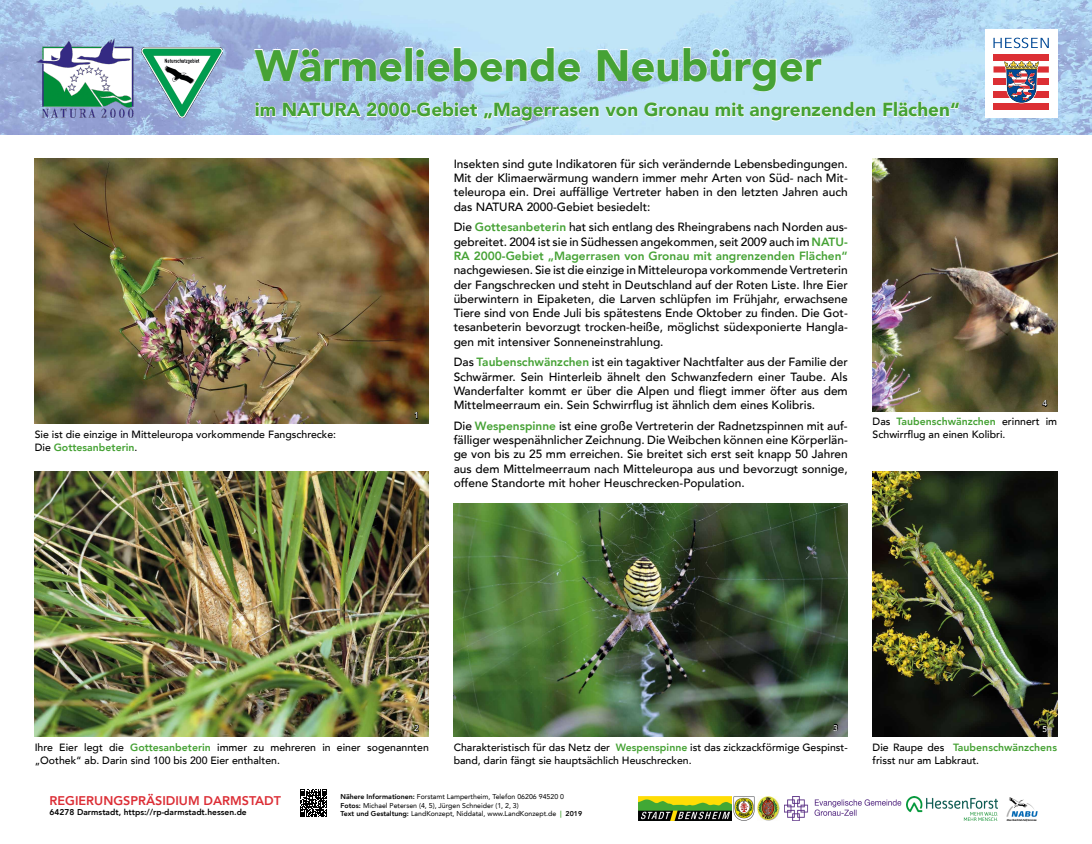
<style>
.page{position:relative;width:1092px;height:844px;background:#fff}
.page>*{position:absolute;margin:0;border:0;box-sizing:border-box;transform-origin:0 0}
.t1{font:900 43.78px "Avenir LT";color:#46a235}
.t2{font:900 18.9px "Avenir LT";color:#46a235}
.t3{font:800 12.6px "Avenir LT";color:#dc2e36}
.t4{font:500 11.9px/14.3px "Avenir LT";color:#000;text-align:justify}
.t5{font:500 10.5px/12.6px "Avenir LT";color:#000}
.t6{font:800 8.4px "Avenir LT";color:#000}
.t7{font:500 8.4px "Avenir LT";color:#fff}
.t8{font:7px/8.4px "Avenir LT";color:#000}
.t9{font:italic 700 2.94px "Source Sans Pro";color:#000;scale:.96 1}
.s1{font-weight:800;color:#46a235}
.s2{font-weight:800}
</style>
<div class="page">
<img style="left:638px;top:796px;width:93px;height:23px">
<img style="left:733px;top:796px;width:21px;height:23px">
<img style="left:784px;top:796px;width:118px;height:23px">
<img style="left:1006px;top:797px;width:32px;height:20px">
<img style="left:906px;top:796px;width:91px;height:24px">
<img style="left:757px;top:796px;width:22px;height:24px">
<img style="left:0;top:0;width:1091px;height:134px">
<svg style="left:254px;top:48px;width:148px;height:34px;background:#b1c8e8"></svg>
<div style="left:405px;top:47px;width:7px;height:34px;border:1px solid #fff"></div>
<svg style="left:416px;top:47px;width:164px;height:35px;background:#bddcf3"></svg>
<svg style="left:597px;top:47px;width:225px;height:45px;background:#bcdbf2"></svg>
<svg style="left:255px;top:102px;width:21px;height:15px"></svg>
<svg style="left:282px;top:101px;width:427px;height:21px;background:#c3def3"></svg>
<svg style="left:715px;top:101px;width:161px;height:21px;background:#ceeaf8"></svg>
<svg style="left:882px;top:101px;width:77px;height:16px"></svg>
<img style="left:37px;top:39px;width:96px;height:78px">
<img style="left:142px;top:47px;width:80px;height:71px">
<div style="left:985px;top:29px;width:72px;height:89px;background:#fff"></div>
<svg style="left:993px;top:38px;width:55px;height:10px"></svg>
<div style="left:993px;top:54px;width:55px;height:6px;background:#dc2f34"></div>
<div style="left:993px;top:66px;width:55px;height:7px;background:#dc2f34"></div>
<div style="left:993px;top:79px;width:55px;height:6px;background:#dc2f34"></div>
<div style="left:993px;top:91px;width:55px;height:6px;background:#dc2f34"></div>
<div style="left:993px;top:103px;width:55px;height:6px;background:#dc2f34"></div>
<svg style="left:1003px;top:60px;width:36px;height:43px"></svg>
<svg style="left:300px;top:789px;width:27px;height:28px"></svg>
<img style="left:872px;top:471px;width:185px;height:264px">
<img style="left:872px;top:159px;width:185px;height:253px">
<img style="left:453px;top:503px;width:394px;height:232px">
<img style="left:35px;top:471px;width:394px;height:264px">
<img style="left:35px;top:159px;width:394px;height:264px">
<svg style="left:414px;top:412px;width:3px;height:6px"></svg>
<svg style="left:833px;top:723px;width:5px;height:7px"></svg>
<svg style="left:414px;top:724px;width:5px;height:7px"></svg>
<svg style="left:1042px;top:725px;width:5px;height:7px"></svg>
<svg style="left:1042px;top:400px;width:5px;height:7px"></svg>
<h1 class="t1" style="left:255px;top:39px;width:568px">Wärmeliebende Neubürger</h1>
<h2 class="t2" style="left:255px;top:98px;width:706px">im NATURA 2000-Gebiet „Magerrasen von Gronau mit angrenzenden Flächen“</h2>
<p class="t5" style="left:35px;top:428px;width:303px">Sie ist die einzige in Mitteleuropa vorkommende Fangschrecke:<br>Die <span class="s1">Gottesanbeterin</span>.</p>
<p class="t7" style="left:414px;top:410px;width:6px">1</p>
<p class="t4" style="left:453px;top:157px;width:395px">Insekten sind gute Indikatoren für sich verändernde Lebensbedingungen.<br>Mit der Klimaerwärmung wandern immer mehr Arten von Süd- nach Mit&shy;teleuropa ein. Drei auffällige Vertreter haben in den letzten Jahren auch das NATURA 2000-Gebiet besiedelt:</p>
<p class="t4" style="left:453px;top:220px;width:395px">Die <span class="s1">Gottesanbeterin</span> hat sich entlang des Rheingrabens nach Norden aus&shy;gebreitet. 2004 ist sie in Südhessen angekommen, seit 2009 auch im <span class="s1">NATU-RA 2000-Gebiet „Magerrasen von Gronau mit angrenzenden Flächen“</span></p>
<p class="t4" style="left:453px;top:263px;width:395px">nachgewiesen. Sie ist die einzige in Mitteleuropa vorkommende Vertreterin der Fangschrecken und steht in Deutschland auf der Roten Liste. Ihre Eier überwintern in Eipaketen, die Larven schlüpfen im Frühjahr, erwachsene Tiere sind von Ende Juli bis spätestens Ende Oktober zu finden. Die Got&shy;tesanbeterin bevorzugt trocken-heiße, möglichst südexponierte Hangla&shy;gen mit intensiver Sonneneinstrahlung.</p>
<p class="t4" style="left:453px;top:355px;width:395px">Das <span class="s1">Taubenschwänzchen</span> ist ein tagaktiver Nachtfalter aus der Familie der Schwärmer. Sein Hinterleib ähnelt den Schwanzfedern einer Taube. Als Wanderfalter kommt er über die Alpen und fliegt immer öfter aus dem Mittelmeerraum ein. Sein Schwirrflug ist ähnlich dem eines Kolibris.</p>
<p class="t4" style="left:453px;top:418px;width:395px">Die <span class="s1">Wespenspinne</span> ist eine große Vertreterin der Radnetzspinnen mit auf&shy;fälliger wespenähnlicher Zeichnung. Die Weibchen können eine Körperlän&shy;ge von bis zu 25 mm erreichen. Sie breitet sich erst seit knapp 50 Jahren aus dem Mittelmeerraum nach Mitteleuropa aus und bevorzugt sonnige, offene Standorte mit hoher Heuschrecken-Population.</p>
<p class="t7" style="left:1042px;top:398px;width:6px">4</p>
<p class="t5" style="left:872px;top:415px;width:186px">Das <span class="s1">Taubenschwänzchen</span> erinnert im<br>Schwirrflug an einen Kolibri.</p>
<p class="t7" style="left:414px;top:723px;width:6px">2</p>
<p class="t7" style="left:833px;top:722px;width:6px">3</p>
<p class="t7" style="left:1042px;top:724px;width:6px">5</p>
<p class="t5" style="left:35px;top:741px;width:395px">Ihre Eier legt die <span class="s1">Gottesanbeterin</span> immer zu mehreren in einer sogenannten „Oothek“ ab. Darin sind 100 bis 200 Eier enthalten.</p>
<p class="t5" style="left:453px;top:741px;width:395px">Charakteristisch für das Netz der <span class="s1">Wespenspinne</span> ist das zickzackförmige Gespinst&shy;band, darin fängt sie hauptsächlich Heuschrecken.</p>
<p class="t3" style="left:50px;top:793px;width:233px">REGIERUNGSPRÄSIDIUM DARMSTADT</p>
<p class="t6" style="left:50px;top:807px;width:199px">64278 Darmstadt, https://rp-darmstadt.hessen.de</p>
<p class="t8" style="left:340px;top:792px;width:243px"><span class="s2">Nähere Informationen:</span> Forstamt Lampertheim, Telefon 06206 94520 0<br><span class="s2">Fotos:</span> Michael Petersen (4, 5), Jürgen Schneider (1, 2, 3)<br><span class="s2">Text und Gestaltung:</span> LandKonzept, Niddatal, www.LandKonzept.de <span class="s1">|</span> <span class="s2">2019</span></p>
<p class="t5" style="left:872px;top:741px;width:186px">Die Raupe des <span class="s1">Taubenschwänzchens </span>frisst nur am Labkraut.</p>
<p class="t9" style="left:1006px;top:818px;width:33px">Meerbachtal Zell/Gronau</p>
</div>
